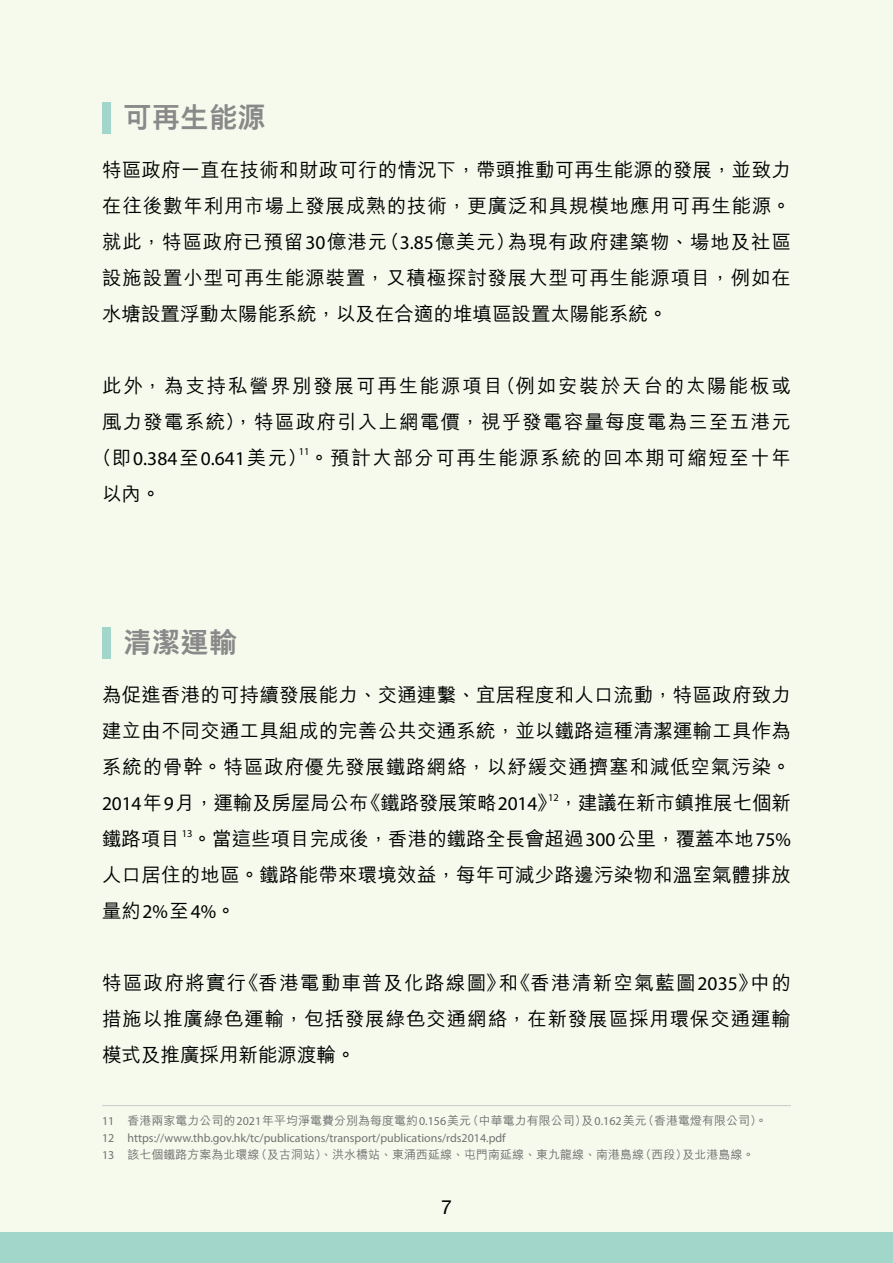
<style>
.page{position:relative;width:893px;height:1263px;background:#f6faed}
.page>*{position:absolute;margin:0;border:0;box-sizing:border-box;transform-origin:0 0}
.t1{font:800 28.5px "M Hei HK";color:#898989}
.t2{font:500 19.5px/36px "M Hei HK";letter-spacing:.045em;color:#000;text-align:justify}
.t3{font:500 19.5px/36px "M Hei HK";letter-spacing:.075em;color:#000;text-align:center}
.t4{font:19.5px "Helvetica Neue LT Std";color:#000}
.t5{font:500 12px "M Hei HK";color:#727171}
.t6{font:12px "Myriad Pro";color:#727171}
.t7{font:10.5px "Myriad Pro";color:#000}
.s1{font-family:"Myriad Pro";font-weight:400}
</style>
<div class="page">
<div style="left:0;top:1232px;width:893px;height:31px;background:#a3d6ca"></div>
<div style="left:102px;top:102px;width:9px;height:31px;background:#a3d6ca"></div>
<div style="left:102px;top:627px;width:9px;height:32px;background:#a3d6ca"></div>
<hr style="left:102px;top:1105px;width:689px;height:1px;background:#c9caca">
<h1 class="t1" style="left:123px;top:103px;width:144px">可再生能源</h1>
<p class="t2" style="left:102px;top:150px;width:691px">特區政府一直在技術和財政可行的情況下，帶頭推動可再生能源的發展，並致力在往後數年利用市場上發展成熟的技術，更廣泛和具規模地應用可再生能源。就此，特區政府已預留<span class="s1">30</span>億港元（<span class="s1">3.85</span>億美元）為現有政府建築物、場地及社區設施設置小型可再生能源裝置，又積極探討發展大型可再生能源項目，例如在水塘設置浮動太陽能系統，以及在合適的堆填區設置太陽能系統。</p>
<p class="t3" style="left:92px;top:366px;width:700px">此外，為支持私營界別發展可再生能源項目（例如安裝於天台的太陽能板或風力發電系統），特區政府引入上網電價，視乎發電容量每度電為三至五港元（即<span class="s1">0.384</span>至<span class="s1">0.641</span>美元）。預計大部分可再生能源系統的回本期可縮短至十年</p>
<p class="t7" style="left:299px;top:445px;width:12px">11</p>
<p class="t2" style="left:102px;top:474px;width:60px">以內。</p>
<h1 class="t1" style="left:123px;top:628px;width:115px">清潔運輸</h1>
<p class="t2" style="left:102px;top:675px;width:690px">為促進香港的可持續發展能力、交通連繫、宜居程度和人口流動，特區政府致力建立由不同交通工具組成的完善公共交通系統，並以鐵路這種清潔運輸工具作為系統的骨幹。特區政府優先發展鐵路網絡，以紓緩交通擠塞和減低空氣污染。<span class="s1">2014</span>年<span class="s1">9</span>月，運輸及房屋局公布《鐵路發展策略<span class="s1">2014</span>》，建議在新市鎮推展七個新</p>
<p class="t7" style="left:548px;top:791px;width:12px">12</p>
<p class="t2" style="left:102px;top:819px;width:690px;text-indent:91px">。當這些項目完成後，香港的鐵路全長會超過<span class="s1">300</span>公里，覆蓋本地<span class="s1">75%</span>人口居住的地區。鐵路能帶來環境效益，每年可減少路邊污染物和溫室氣體排放量約<span class="s1">2%</span>至<span class="s1">4%</span>。</p>
<p class="t2" style="left:102px;top:819px;width:80px">鐵路項目</p>
<p class="t7" style="left:182px;top:827px;width:12px">13</p>
<p class="t2" style="left:102px;top:963px;width:690px">特區政府將實行《香港電動車普及化路線圖》和《香港清新空氣藍圖<span class="s1">2035</span>》中的措施以推廣綠色運輸，包括發展綠色交通網絡，在新發展區採用環保交通運輸模式及推廣採用新能源渡輪。</p>
<p class="t5" style="left:102px;top:1112px;width:667px"><span class="s1">11</span> 香港兩家電力公司的<span class="s1">2021</span>年平均淨電費分別為每度電約<span class="s1">0.156</span>美元（中華電力有限公司）及<span class="s1">0.162</span>美元（香港電燈有限公司）。</p>
<p class="t6" style="left:102px;top:1131px;width:405px">12 https://www.thb.gov.hk/tc/publications/transport/publications/rds2014.pdf</p>
<p class="t5" style="left:102px;top:1146px;width:654px"><span class="s1">13</span> 該七個鐵路方案為北環線（及古洞站）、洪水橋站、東涌西延線、屯門南延線、東九龍線、南港島線（西段）及北港島線。</p>
<p class="t4" style="left:441px;top:1196px;width:12px">7</p>
</div>
